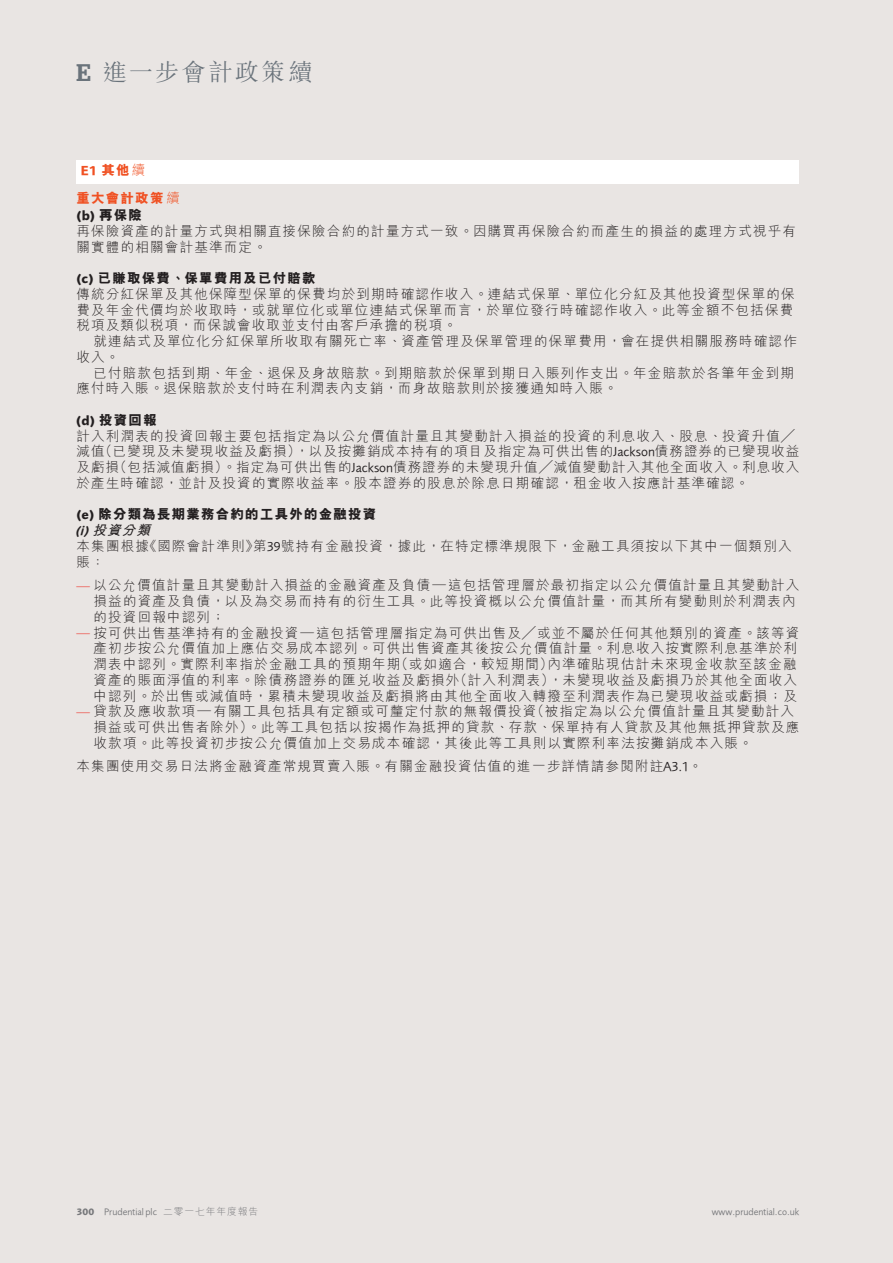
<style>
.page{position:relative;width:893px;height:1263px;background:#e9e5e3}
.page>*{position:absolute;margin:0;border:0;box-sizing:border-box;transform-origin:0 0}
.t1{font:24px "M Sung HK Light E Ten B5 H";letter-spacing:.1em;color:#6a737b}
.t2{font:13.5px/15.8px "M Hei HK Light E Ten B5 H";letter-spacing:.09em;color:#231f20}
.t3{font:13.5px "M Hei HK Xbold E Ten B5 H";letter-spacing:.09em;color:#231f20}
.t4{font:italic 13.5px "M Hei HK Bold E Ten B5 H";color:#231f20}
.t5{font:13.5px "M Hei HK Xbold E Ten B5 H";letter-spacing:.09em;color:#f05123}
.t6{font:700 13.5px "Pru Sans Extra";color:#231f20}
.t7{font:700 13.5px "Pru Sans Extra";color:#f05123}
.t8{font:9.75px "Pru Sans Normal";color:#77787b}
.s1{font-family:"Stag";font-weight:500}
.s2{font-family:"M Hei HK Xbold E Ten B5 H";font-weight:400}
.s3{font-family:"M Hei HK Light E Ten B5 H";font-weight:400}
.s4{font-family:"M Hei HK Light E Ten B5 H"}
.s5{font-family:"Pru Sans Extra";font-weight:700}
.s6{font-family:"Pru Sans Normal"}
.s7{font-family:"Pru Sans Normal";font-weight:600}
.s8{color:#ee2d24}
</style>
<div class="page">
<div style="left:77px;top:160px;width:722px;height:23px;background:#fff"></div>
<h1 class="t1" style="left:77px;top:63px;width:237px"><span class="s1">E</span> 進一步會計政策續</h1>
<p class="t7" style="left:81px;top:163px;width:66px">E1 <span class="s2">其他</span><span class="s3">續</span></p>
<p class="t5" style="left:77px;top:193px;width:105px">重大會計政策<span class="s4">續</span></p>
<p class="t6" style="left:77px;top:208px;width:67px">(b) <span class="s2">再保險</span></p>
<p class="t2" style="left:77px;top:225px;width:721px">再保險資產的計量方式與相關直接保險合約的計量方式一致。因購買再保險合約而產生的損益的處理方式視乎有關實體的相關會計基準而定。</p>
<p class="t3" style="left:77px;top:273px;width:241px"><span class="s5">(c)</span> 已賺取保費、保單費用及已付賠款</p>
<p class="t2" style="left:76px;top:288px;width:720px;text-align:justify">傳統分紅保單及其他保障型保單的保費均於到期時確認作收入。連結式保單、單位化分紅及其他投資型保單的保費及年金代價均於收取時，或就單位化或單位連結式保單而言，於單位發行時確認作收入。此等金額不包括保費稅項及類似稅項，而保誠會收取並支付由客戶承擔的稅項。</p>
<p class="t2" style="left:76px;top:335px;width:722px;text-indent:17px">就連結式及單位化分紅保單所收取有關死亡率、資產管理及保單管理的保單費用，會在提供相關服務時確認作收入。</p>
<p class="t2" style="left:76px;top:367px;width:719px;text-indent:17px">已付賠款包括到期、年金、退保及身故賠款。到期賠款於保單到期日入賬列作支出。年金賠款於各筆年金到期應付時入賬。退保賠款於支付時在利潤表內支銷，而身故賠款則於接獲通知時入賬。</p>
<p class="t3" style="left:76px;top:415px;width:82px"><span class="s5">(d)</span> 投資回報</p>
<p class="t2" style="left:76px;top:429px;width:724px">計入利潤表的投資回報主要包括指定為以公允價值計量且其變動計入損益的投資的利息收入、股息、投資升值╱減值（已變現及未變現收益及虧損），以及按攤銷成本持有的項目及指定為可供出售的<span class="s6">Jackson</span>債務證券的已變現收益及虧損（包括減值虧損）。指定為可供出售的<span class="s6">Jackson</span>債務證券的未變現升值╱減值變動計入其他全面收入。利息收入於產生時確認，並計及投資的實際收益率。股本證券的股息於除息日期確認，租金收入按應計基準確認。</p>
<p class="t3" style="left:76px;top:509px;width:301px"><span class="s5">(e)</span> 除分類為長期業務合約的工具外的金融投資</p>
<p class="t4" style="left:75px;top:525px;width:80px"><span class="s7">(i)</span>投資分類</p>
<p class="t2" style="left:77px;top:540px;width:717px">本集團根據《國際會計準則》第<span class="s6">39</span>號持有金融投資，據此，在特定標準規限下，金融工具須按以下其中一個類別入賬：</p>
<p class="t2" style="left:94px;top:579px;width:707px;text-indent:-17px"><span class="s8">—</span> 以公允價值計量且其變動計入損益的金融資產及負債—這包括管理層於最初指定以公允價值計量且其變動計入損益的資產及負債，以及為交易而持有的衍生工具。此等投資概以公允價值計量，而其所有變動則於利潤表內的投資回報中認列；</p>
<p class="t2" style="left:93px;top:626px;width:707px;text-indent:-17px"><span class="s8">—</span> 按可供出售基準持有的金融投資—這包括管理層指定為可供出售及╱或並不屬於任何其他類別的資產。該等資產初步按公允價值加上應佔交易成本認列。可供出售資產其後按公允價值計量。利息收入按實際利息基準於利潤表中認列。實際利率指於金融工具的預期年期（或如適合，較短期間）內準確貼現估計未來現金收款至該金融資產的賬面淨值的利率。除債務證券的匯兌收益及虧損外（計入利潤表），未變現收益及虧損乃於其他全面收入中認列。於出售或減值時，累積未變現收益及虧損將由其他全面收入轉撥至利潤表作為已變現收益或虧損；及</p>
<p class="t2" style="left:93px;top:705px;width:707px;text-indent:-17px"><span class="s8">—</span> 貸款及應收款項—有關工具包括具有定額或可釐定付款的無報價投資（被指定為以公允價值計量且其變動計入損益或可供出售者除外）。此等工具包括以按揭作為抵押的貸款、存款、保單持有人貸款及其他無抵押貸款及應收款項。此等投資初步按公允價值加上交易成本確認，其後此等工具則以實際利率法按攤銷成本入賬。</p>
<p class="t2" style="left:77px;top:760px;width:627px">本集團使用交易日法將金融資產常規買賣入賬。有關金融投資估值的進一步詳情請参閱附註<span class="s6">A3.1</span>。</p>
<p class="t8" style="left:77px;top:1206px;width:183px"><span class="s5">300</span> Prudential plc <span class="s4">二零一七年年度報告</span></p>
<p class="t8" style="left:712px;top:1206px;width:89px">www.prudential.co.uk</p>
</div>
